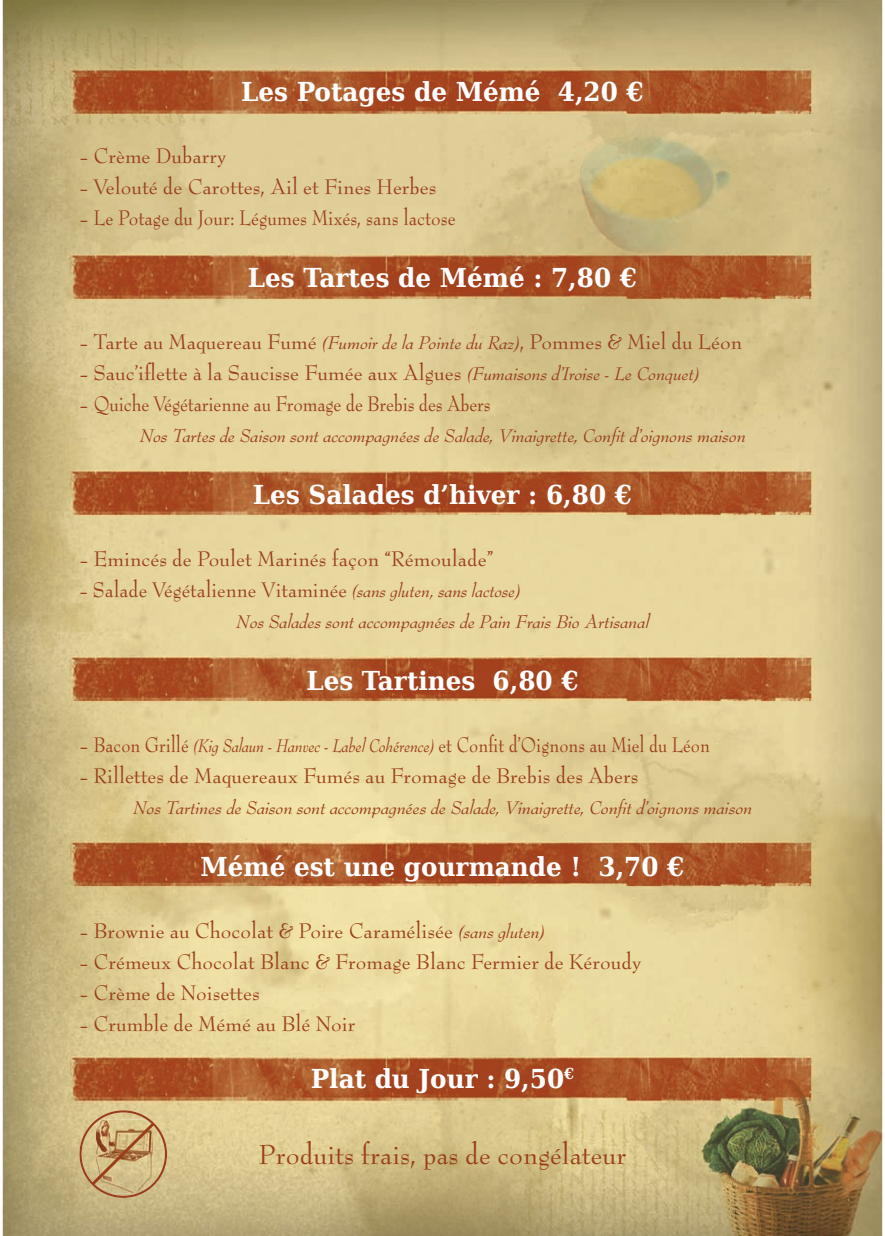
<style>
.page{position:relative;width:885px;height:1236px;background:#fff}
.page>*{position:absolute;margin:0;border:0;box-sizing:border-box;transform-origin:0 0}
.t1{font:30px "Bernhard Modern Std";color:#993e19}
.t2{font:700 26px "Bitstream Vera Serif";color:#fff;scale:.95 1}
.t3{font:23px "Bernhard Modern Std";color:#993e19}
.t4{font:23px "Bernhard Modern Std";color:#993e19;scale:.96 1}
.t5{font:italic 20px "Bernhard Modern Std";color:#993e19}
.s1{font-style:italic;font-size:20px}
</style>
<div class="page">
<img style="left:3px;top:0;width:879px;height:1236px">
<img style="left:68px;top:68px;width:747px;height:49px">
<img style="left:68px;top:253px;width:747px;height:50px">
<img style="left:68px;top:469px;width:747px;height:50px">
<img style="left:68px;top:655px;width:747px;height:50px">
<img style="left:68px;top:840px;width:747px;height:50px">
<img style="left:68px;top:1055px;width:747px;height:50px">
<svg style="left:79px;top:1110px;width:88px;height:88px;background:#caab78"></svg>
<p class="t2" style="left:241px;top:76px;width:425px">Les Potages de Mémé 4,20 €</p>
<p class="t3" style="left:79px;top:143px;width:148px">- Crème Dubarry</p>
<p class="t3" style="left:79px;top:174px;width:358px">- Velouté de Carottes, Ail et Fines Herbes</p>
<p class="t3" style="left:79px;top:205px;width:378px">- Le Potage du Jour: Légumes Mixés, sans lactose</p>
<p class="t2" style="left:248px;top:262px;width:411px">Les Tartes de Mémé : 7,80 €</p>
<p class="t3" style="left:79px;top:329px;width:664px">- Tarte au Maquereau Fumé <span class="s1">(Fumoir de la Pointe du Raz)</span>, Pommes &amp; Miel du Léon</p>
<p class="t3" style="left:79px;top:360px;width:621px">- Sauc’iflette à la Saucisse Fumée aux Algues <span class="s1">(Fumaisons d’Iroise - Le Conquet)</span></p>
<p class="t3" style="left:79px;top:391px;width:413px">- Quiche Végétarienne au Fromage de Brebis des Abers</p>
<p class="t5" style="left:139px;top:425px;width:607px">Nos Tartes de Saison sont accompagnées de Salade, Vinaigrette, Confit d’oignons maison</p>
<p class="t2" style="left:253px;top:479px;width:400px">Les Salades d’hiver : 6,80 €</p>
<p class="t3" style="left:79px;top:546px;width:415px">- Emincés de Poulet Marinés façon “Rémoulade”</p>
<p class="t4" style="left:79px;top:577px;width:460px">- Salade Végétalienne Vitaminée <span class="s1">(sans gluten, sans lactose)</span></p>
<p class="t5" style="left:236px;top:611px;width:414px">Nos Salades sont accompagnées de Pain Frais Bio Artisanal</p>
<p class="t2" style="left:306px;top:665px;width:288px">Les Tartines 6,80 €</p>
<p class="t3" style="left:79px;top:732px;width:632px">- Bacon Grillé <span class="s1">(Kig Salaun - Hanvec - Label Cohérence)</span> et Confit d’Oignons au Miel du Léon</p>
<p class="t3" style="left:79px;top:763px;width:560px">- Rillettes de Maquereaux Fumés au Fromage de Brebis des Abers</p>
<p class="t5" style="left:133px;top:797px;width:620px">Nos Tartines de Saison sont accompagnées de Salade, Vinaigrette, Confit d’oignons maison</p>
<p class="t2" style="left:200px;top:851px;width:511px">Mémé est une gourmande ! 3,70 €</p>
<p class="t3" style="left:79px;top:918px;width:466px">- Brownie au Chocolat &amp; Poire Caramélisée <span class="s1">(sans gluten)</span></p>
<p class="t3" style="left:79px;top:949px;width:563px">- Crémeux Chocolat Blanc &amp; Fromage Blanc Fermier de Kéroudy</p>
<p class="t3" style="left:79px;top:980px;width:182px">- Crème de Noisettes</p>
<p class="t3" style="left:79px;top:1011px;width:277px">- Crumble de Mémé au Blé Noir</p>
<p class="t2" style="left:310px;top:1063px;width:279px">Plat du Jour : 9,50<sup>€</sup></p>
<h1 class="t1" style="left:258px;top:1138px;width:369px">Produits frais, pas de congélateur</h1>
</div>
